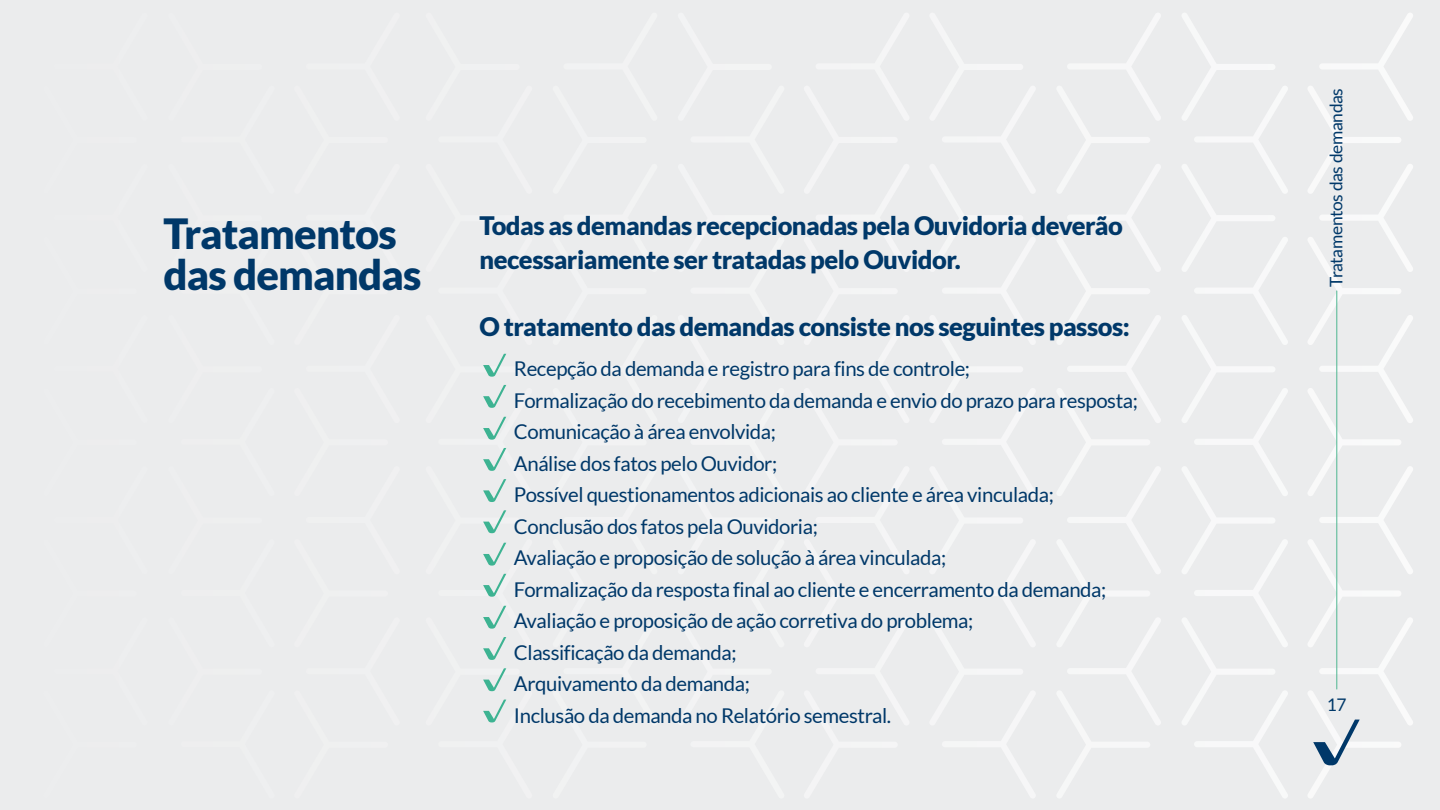
<style>
.page{position:relative;width:1440px;height:810px;background:#ebeced}
.page>*{position:absolute;margin:0;border:0;box-sizing:border-box;transform-origin:0 0}
.t1{font:900 41.7px/41px "Lato";letter-spacing:-.02em;color:#003869}
.t2{font:900 25.5px/33.8px "Lato";letter-spacing:-.02em;color:#003869}
.t3{font:20.4px/31.5px "Lato";letter-spacing:-.02em;color:#003869}
.t4{font:17.4px "Lato";letter-spacing:-.02em;color:#003869}
</style>
<div class="page">
<svg style="left:1182px;top:13px;width:106px;height:785px"></svg>
<svg style="left:1057px;top:13px;width:104px;height:785px"></svg>
<svg style="left:977px;top:64px;width:58px;height:734px"></svg>
<svg style="left:1308px;top:13px;width:105px;height:785px"></svg>
<svg style="left:483px;top:353px;width:24px;height:370px"></svg>
<h1 class="t1" style="left:163px;top:212px;width:260px">Tratamentos das demandas</h1>
<p class="t2" style="left:479px;top:208px;width:645px">Todas as demandas recepcionadas pela Ouvidoria deverão necessariamente ser tratadas pelo Ouvidor.</p>
<p class="t2" style="left:479px;top:309px;width:652px">O tratamento das demandas consiste nos seguintes passos:</p>
<p class="t3" style="left:514px;top:353px;width:626px">Recepção da demanda e registro para fins de controle;<br>Formalização do recebimento da demanda e envio do prazo para resposta; Comunicação à área envolvida;<br>Análise dos fatos pelo Ouvidor;<br>Possível questionamentos adicionais ao cliente e área vinculada; Conclusão dos fatos pela Ouvidoria;<br>Avaliação e proposição de solução à área vinculada;<br>Formalização da resposta final ao cliente e encerramento da demanda; Avaliação e proposição de ação corretiva do problema;<br>Classificação da demanda;<br>Arquivamento da demanda;<br>Inclusão da demanda no Relatório semestral.</p>
<p class="t4" style="left:1326px;top:287px;width:200px;rotate:-90deg">Tratamentos das demandas</p>
<p class="t4" style="left:1327px;top:695px;width:21px">17</p>
</div>
